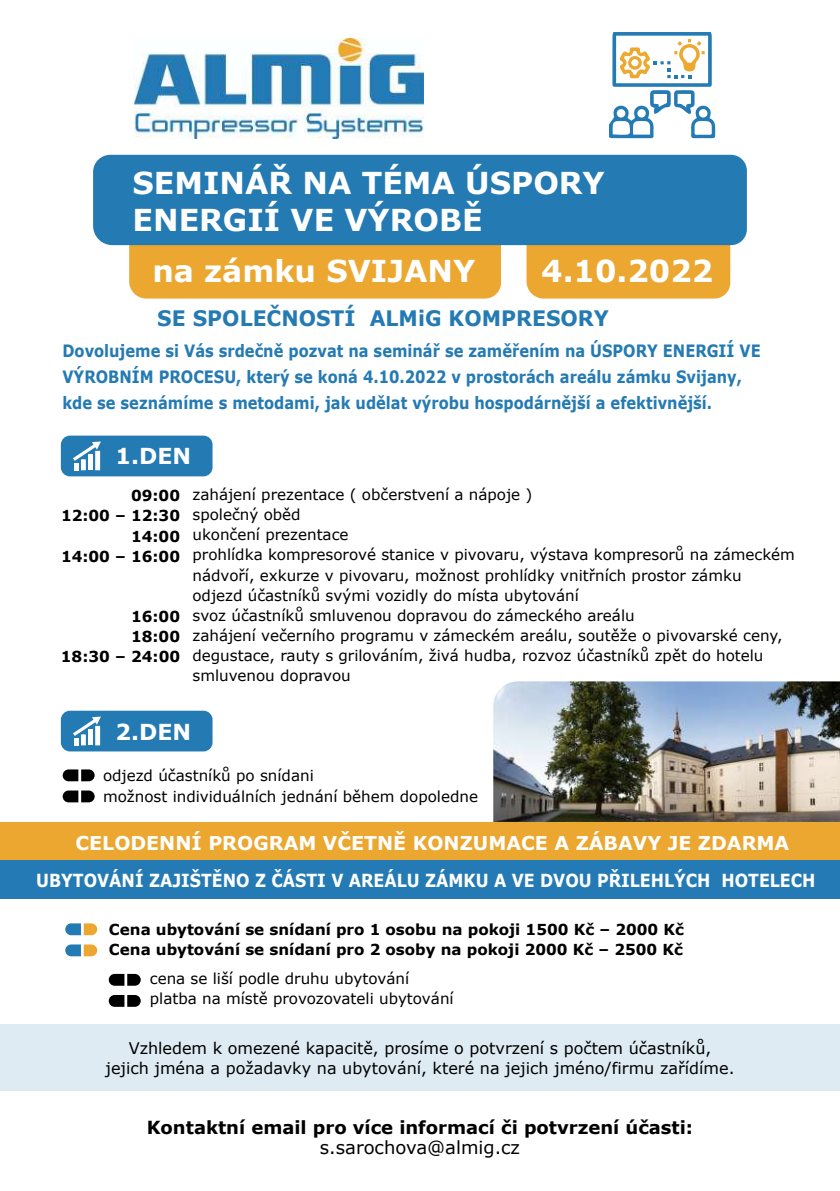
<style>
.page{position:relative;width:840px;height:1191px;background:#fff}
.page>*{position:absolute;margin:0;border:0;box-sizing:border-box;transform-origin:0 0}
.t1{font:700 30.2px/36.2px "Verdana";color:#fff}
.t2{font:700 22px "Verdana";color:#fff}
.t3{font:700 21.2px "Verdana";color:#247ab3;scale:.96 1}
.t4{font:700 19px "Verdana";color:#fff}
.t5{font:700 18px "Verdana";color:#fff;scale:.88 1}
.t6{font:700 18px "Verdana";color:#000}
.t7{font:18px "Verdana";color:#000}
.t8{font:700 17px/26px "Verdana";color:#247ab3;scale:.86 1}
.t9{font:16px/20.2px "Verdana";color:#000;text-align:center}
.t10{font:15.2px/20.2px "Verdana";color:#000}
.t11{font:700 15.2px/20.2px "Verdana";color:#000;text-align:right}
</style>
<div class="page">
<img style="left:493px;top:681px;width:346px;height:141px">
<div style="left:0;top:1024px;width:839px;height:66px;background:#deebf3"></div>
<div style="left:0;top:822px;width:839px;height:39px;background:#eba72f"></div>
<div style="left:0;top:860px;width:839px;height:38px;background:#247ab4"></div>
<svg style="left:65px;top:923px;width:32px;height:12px"></svg>
<svg style="left:65px;top:944px;width:32px;height:12px"></svg>
<svg style="left:109px;top:974px;width:32px;height:11px"></svg>
<svg style="left:109px;top:995px;width:32px;height:11px"></svg>
<svg style="left:63px;top:769px;width:32px;height:12px"></svg>
<svg style="left:63px;top:790px;width:32px;height:12px"></svg>
<div style="left:61px;top:435px;width:151px;height:41px;background:#247ab3;border-radius:9px"></div>
<svg style="left:73px;top:441px;width:28px;height:29px"></svg>
<div style="left:61px;top:710px;width:151px;height:41px;background:#247ab3;border-radius:9px"></div>
<svg style="left:73px;top:716px;width:28px;height:29px"></svg>
<img style="left:134px;top:38px;width:289px;height:101px">
<div style="left:129px;top:245px;width:371px;height:53px;background:#eba72f"></div>
<div style="left:526px;top:245px;width:203px;height:53px;background:#eba72f"></div>
<div style="left:93px;top:155px;width:653px;height:90px;background:#247ab3"></div>
<svg style="left:609px;top:32px;width:106px;height:107px"></svg>
<div style="left:631px;top:59px;width:7px;height:7px;background:#fff;border-radius:50%"></div>
<h1 class="t1" style="left:132px;top:166px;width:473px">SEMINÁŘ NA TÉMA ÚSPORY<br>ENERGIÍ VE VÝROBĚ</h1>
<h1 class="t1" style="left:152px;top:253px;width:324px">na zámku SVIJANY</h1>
<h1 class="t1" style="left:541px;top:253px;width:173px">4.10.2022</h1>
<h3 class="t3" style="left:157px;top:304px;width:471px">SE SPOLEČNOSTÍ ALMiG KOMPRESORY</h3>
<p class="t8" style="left:62px;top:338px;width:813px">Dovolujeme si Vás srdečně pozvat na seminář se zaměřením na ÚSPORY ENERGIÍ VE<br>VÝROBNÍM PROCESU, který se koná 4.10.2022 v prostorách areálu zámku Svijany, kde se seznámíme s metodami, jak udělat výrobu hospodárnější a efektivnější.</p>
<h2 class="t2" style="left:116px;top:441px;width:77px">1.DEN</h2>
<p class="t11" style="left:61px;top:486px;width:121px">09:00<br>12:00 – 12:30<br>14:00<br>14:00 – 16:00</p>
<p class="t11" style="left:61px;top:606px;width:121px">16:00<br>18:00<br>18:30 – 24:00</p>
<p class="t10" style="left:192px;top:484px;width:603px">zahájení prezentace ( občerstvení a nápoje )<br>společný oběd<br>ukončení prezentace<br>prohlídka kompresorové stanice v pivovaru, výstava kompresorů na zámeckém nádvoří, exkurze v pivovaru, možnost prohlídky vnitřních prostor zámku odjezd účastníků svými vozidly do místa ubytování<br>svoz účastníků smluvenou dopravou do zámeckého areálu<br>zahájení večerního programu v zámeckém areálu, soutěže o pivovarské ceny, degustace, rauty s grilováním, živá hudba, rozvoz účastníků zpět do hotelu smluvenou dopravou</p>
<h2 class="t2" style="left:116px;top:717px;width:77px">2.DEN</h2>
<p class="t10" style="left:103px;top:766px;width:376px">odjezd účastníků po snídani<br>možnost individuálních jednání během dopoledne</p>
<p class="t4" style="left:75px;top:830px;width:715px">CELODENNÍ PROGRAM VČETNĚ KONZUMACE A ZÁBAVY JE ZDARMA</p>
<p class="t5" style="left:36px;top:868px;width:886px">UBYTOVÁNÍ ZAJIŠTĚNO Z ČÁSTI V AREÁLU ZÁMKU A VE DVOU PŘILEHLÝCH HOTELECH</p>
<p class="t11" style="left:109px;top:919px;width:576px;text-align:left">Cena ubytování se snídaní pro 1 osobu na pokoji 1500 Kč – 2000 Kč<br>Cena ubytování se snídaní pro 2 osoby na pokoji 2000 Kč – 2500 Kč</p>
<p class="t10" style="left:150px;top:969px;width:305px">cena se liší podle druhu ubytování platba na místě provozovateli ubytování</p>
<p class="t9" style="left:105px;top:1038px;width:630px">Vzhledem k omezené kapacitě, prosíme o potvrzení s počtem účastníků, jejich jména a požadavky na ubytování, které na jejich jméno/firmu zařídíme.</p>
<p class="t6" style="left:147px;top:1115px;width:547px">Kontaktní email pro více informací či potvrzení účasti:</p>
<p class="t7" style="left:320px;top:1135px;width:201px">s.sarochova@almig.cz</p>
</div>
